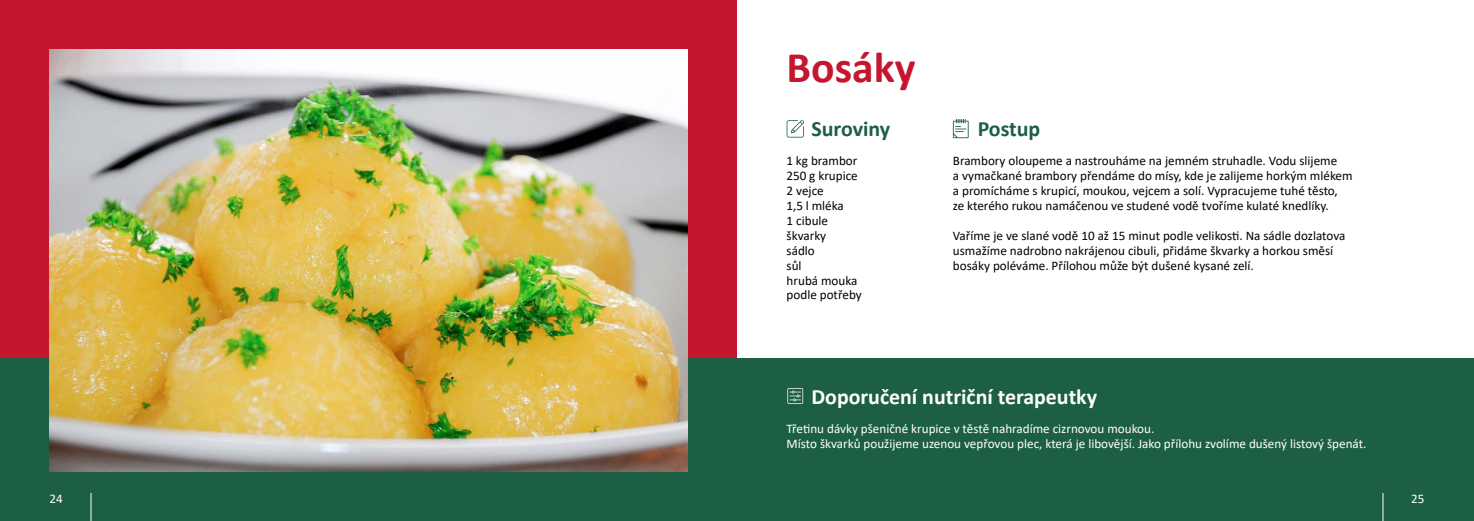
<style>
.page{position:relative;width:1474px;height:521px;background:#fff}
.page>*{position:absolute;margin:0;border:0;box-sizing:border-box;transform-origin:0 0}
.t1{font:700 43.75px "Calibri";color:#c6152f}
.t2{font:700 21.88px "Calibri";color:#fff}
.t3{font:700 21.88px "Calibri";color:#1d5f45}
.t4{font:13.12px/14.9px "Calibri";color:#000}
.t5{font:13.12px/14.9px "Calibri";color:#fff}
</style>
<div class="page">
<div style="left:0;top:0;width:737px;height:521px;background:#c6152f"></div>
<div style="left:0;top:359px;width:1473px;height:162px;background:#1d5f45"></div>
<svg style="left:952px;top:119px;width:16px;height:19px"></svg>
<svg style="left:786px;top:120px;width:18px;height:18px"></svg>
<svg style="left:787px;top:388px;width:16px;height:16px"></svg>
<img style="left:50px;top:50px;width:637px;height:421px">
<svg style="left:1382px;top:493px;width:1px;height:28px"></svg>
<svg style="left:91px;top:493px;width:1px;height:28px"></svg>
<h1 class="t1" style="left:786px;top:37px;width:130px">Bosáky</h1>
<h2 class="t3" style="left:811px;top:113px;width:80px">Suroviny</h2>
<p class="t4" style="left:786px;top:153px;width:77px">1 kg brambor<br>250 g krupice<br>2 vejce<br>1,5 l mléka<br>1 cibule škvarky<br>sádlo<br>sůl<br>hrubá mouka podle potřeby</p>
<h2 class="t3" style="left:977px;top:113px;width:64px">Postup</h2>
<p class="t4" style="left:952px;top:153px;width:401px">Brambory oloupeme a nastrouháme na jemném struhadle. Vodu slijeme<br>a vymačkané brambory přendáme do mísy, kde je zalijeme horkým mlékem a promícháme s krupicí, moukou, vejcem a solí. Vypracujeme tuhé těsto, ze kterého rukou namáčenou ve studené vodě tvoříme kulaté knedlíky.</p>
<p class="t4" style="left:952px;top:228px;width:394px">Vaříme je ve slané vodě 10 až 15 minut podle velikosti. Na sádle dozlatova usmažíme nadrobno nakrájenou cibuli, přidáme škvarky a horkou směsí bosáky poléváme. Přílohou může být dušené kysané zelí.</p>
<h2 class="t2" style="left:811px;top:381px;width:287px">Doporučení nutriční terapeutky</h2>
<p class="t5" style="left:786px;top:421px;width:581px">Třetinu dávky pšeničné krupice v těstě nahradíme cizrnovou moukou.<br>Místo škvarků použijeme uzenou vepřovou plec, která je libovější. Jako přílohu zvolíme dušený listový špenát.</p>
<p class="t5" style="left:50px;top:491px;width:15px">24</p>
<p class="t5" style="left:1410px;top:491px;width:15px">25</p>
</div>
